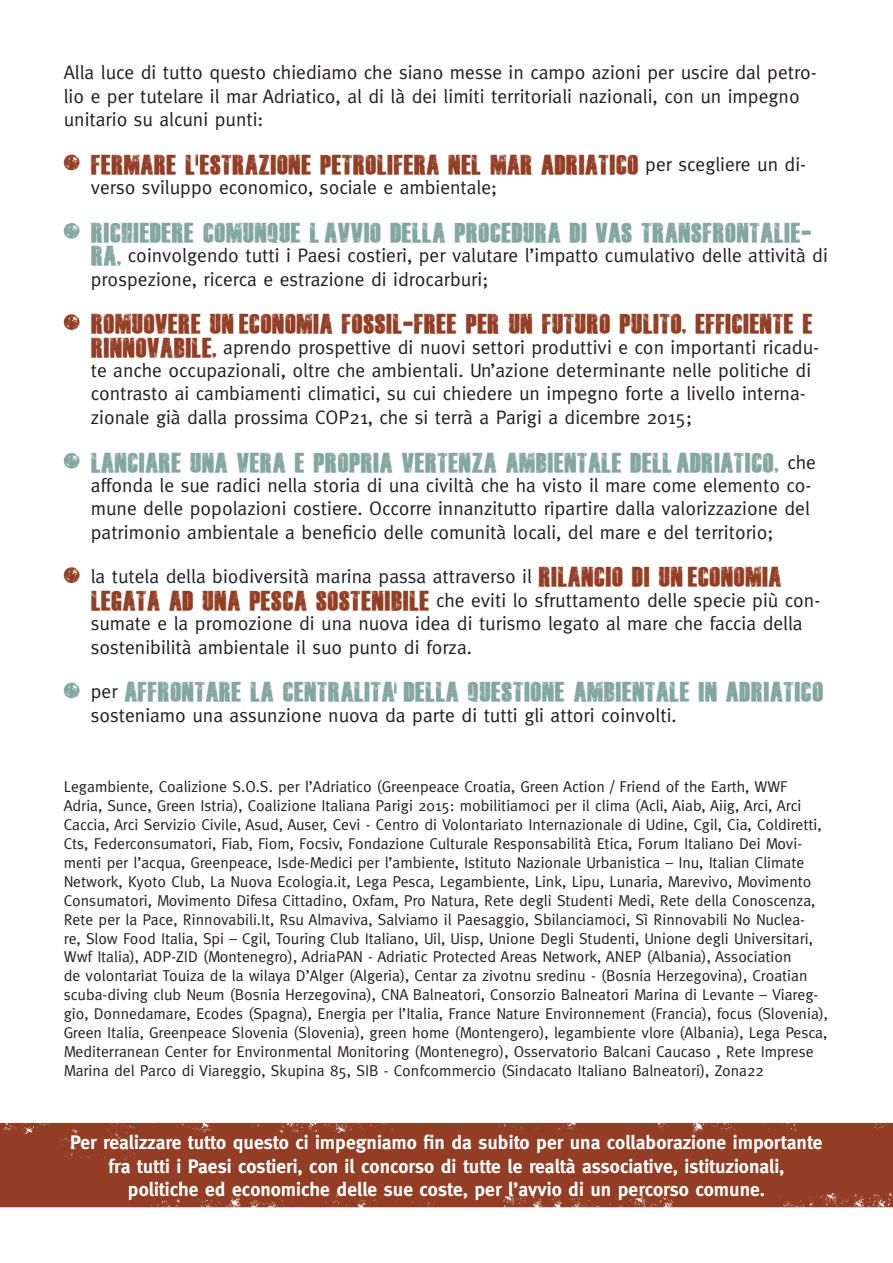
<style>
.page{position:relative;width:893px;height:1263px;background:#fff}
.page>*{position:absolute;margin:0;border:0;box-sizing:border-box;transform-origin:0 0}
.t1{font:19.5px/23.4px "Meta";color:#231f20}
.t2{font:700 19.5px "Meta";color:#fff}
.t3{font:15.75px/18.9px "Meta";color:#231f20}
.s1{font-family:"Dead Kansas";color:#933d24}
.s2{font-family:"Dead Kansas";color:#83a79f}
</style>
<div class="page">
<div style="left:0;top:1123px;width:893px;height:84px;background:#933d24"></div>
<svg style="left:696px;top:1123px;width:5px;height:6px"></svg>
<svg style="left:64px;top:155px;width:15px;height:15px"></svg>
<svg style="left:64px;top:223px;width:15px;height:16px"></svg>
<svg style="left:64px;top:314px;width:15px;height:16px"></svg>
<svg style="left:64px;top:453px;width:15px;height:16px"></svg>
<svg style="left:64px;top:567px;width:15px;height:16px"></svg>
<svg style="left:64px;top:683px;width:15px;height:15px"></svg>
<svg style="left:196px;top:155px;width:2px;height:10px"></svg>
<svg style="left:394px;top:683px;width:2px;height:10px"></svg>
<p class="t1" style="left:64px;top:61px;width:754px">Alla luce di tutto questo chiediamo che siano messe in campo azioni per uscire dal petro&shy;lio e per tutelare il mar Adriatico, al di là dei limiti territoriali nazionali, con un impegno unitario su alcuni punti:</p>
<p class="t1" style="left:91px;top:152px;width:717px"><span class="s1">FERMARE L’ESTRAZIONE PETROLIFERA NEL MAR ADRIATICO</span> per scegliere un di&shy;verso sviluppo economico, sociale e ambientale;</p>
<p class="t1" style="left:91px;top:220px;width:739px"><span class="s2">RICHIEDERE COMUNQUE L’AVVIO DELLA PROCEDURA DI VAS TRANSFRONTALIE-<br>RA,</span> coinvolgendo tutti i Paesi costieri, per valutare l’impatto cumulativo delle attività di prospezione, ricerca e estrazione di idrocarburi;</p>
<p class="t1" style="left:91px;top:312px;width:730px"><span class="s1">ROMUOVERE UN’ECONOMIA FOSSIL-FREE PER UN FUTURO PULITO, EFFICIENTE E RINNOVABILE,</span> aprendo prospettive di nuovi settori produttivi e con importanti ricadu&shy;te anche occupazionali, oltre che ambientali. Un’azione determinante nelle politiche di contrasto ai cambiamenti climatici, su cui chiedere un impegno forte a livello interna&shy;zionale già dalla prossima COP21, che si terrà a Parigi a dicembre 2015;</p>
<p class="t1" style="left:91px;top:450px;width:727px"><span class="s2">LANCIARE UNA VERA E PROPRIA VERTENZA AMBIENTALE DELL’ADRIATICO,</span> che affonda le sue radici nella storia di una civiltà che ha visto il mare come elemento co&shy;mune delle popolazioni costiere. Occorre innanzitutto ripartire dalla valorizzazione del patrimonio ambientale a beneficio delle comunità locali, del mare e del territorio;</p>
<p class="t1" style="left:91px;top:565px;width:731px">la tutela della biodiversità marina passa attraverso il <span class="s1">RILANCIO DI UN’ECONOMIA LEGATA AD UNA PESCA SOSTENIBILE</span> che eviti lo sfruttamento delle specie più con&shy;sumate e la promozione di una nuova idea di turismo legato al mare che faccia della sostenibilità ambientale il suo punto di forza.</p>
<p class="t1" style="left:91px;top:679px;width:734px">per <span class="s2">AFFRONTARE LA CENTRALITA DELLA QUESTIONE AMBIENTALE IN ADRIATICO </span>sosteniamo una assunzione nuova da parte di tutti gli attori coinvolti.</p>
<p class="t3" style="left:64px;top:777px;width:766px">Legambiente, Coalizione S.O.S. per l’Adriatico (Greenpeace Croatia, Green Action / Friend of the Earth, WWF Adria, Sunce, Green Istria), Coalizione Italiana Parigi 2015: mobilitiamoci per il clima (Acli, Aiab, Aiig, Arci, Arci Caccia, Arci Servizio Civile, Asud, Auser, Cevi - Centro di Volontariato Internazionale di Udine, Cgil, Cia, Coldiretti, Cts, Federconsumatori, Fiab, Fiom, Focsiv, Fondazione Culturale Responsabilità Etica, Forum Italiano Dei Movi&shy;menti per l’acqua, Greenpeace, Isde-Medici per l’ambiente, Istituto Nazionale Urbanistica – Inu, Italian Climate Network, Kyoto Club, La Nuova Ecologia.it, Lega Pesca, Legambiente, Link, Lipu, Lunaria, Marevivo, Movimento Consumatori, Movimento Difesa Cittadino, Oxfam, Pro Natura, Rete degli Studenti Medi, Rete della Conoscenza, Rete per la Pace, Rinnovabili.It, Rsu Almaviva, Salviamo il Paesaggio, Sbilanciamoci, Sì Rinnovabili No Nuclea-<br>re, Slow Food Italia, Spi – Cgil, Touring Club Italiano, Uil, Uisp, Unione Degli Studenti, Unione degli Universitari, Wwf Italia), ADP-ZID (Montenegro), AdriaPAN - Adriatic Protected Areas Network, ANEP (Albania), Association<br>de volontariat Touiza de la wilaya D’Alger (Algeria), Centar za zivotnu sredinu - (Bosnia Herzegovina), Croatian scuba-diving club Neum (Bosnia Herzegovina), CNA Balneatori, Consorzio Balneatori Marina di Levante – Viareg&shy;gio, Donnedamare, Ecodes (Spagna), Energia per l’Italia, France Nature Environnement (Francia), focus (Slovenia), Green Italia, Greenpeace Slovenia (Slovenia), green home (Montengero), legambiente vlore (Albania), Lega Pesca, Mediterranean Center for Environmental Monitoring (Montenegro), Osservatorio Balcani Caucaso , Rete Imprese Marina del Parco di Viareggio, Skupina 85, SIB - Confcommercio (Sindacato Italiano Balneatori), Zona22</p>
<p class="t2" style="left:70px;top:1131px;width:754px">Per realizzare tutto questo ci impegniamo fin da subito per una collaborazione importante</p>
<p class="t2" style="left:109px;top:1154px;width:677px">fra tutti i Paesi costieri, con il concorso di tutte le realtà associative, istituzionali,</p>
<p class="t2" style="left:128px;top:1178px;width:639px">politiche ed economiche delle sue coste, per l’avvio di un percorso comune.</p>
</div>
